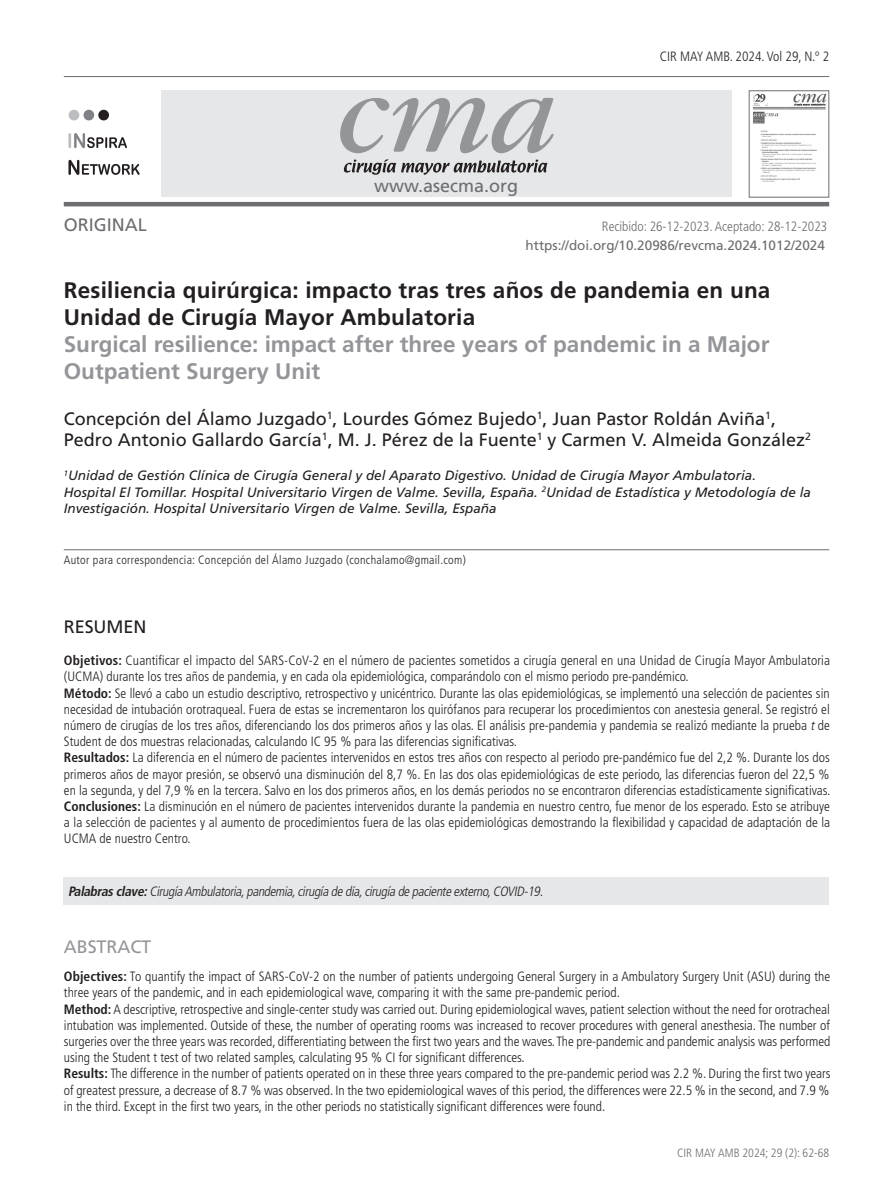
<style>
.page{position:relative;width:893px;height:1191px;background:#fff}
.page>*{position:absolute;margin:0;border:0;box-sizing:border-box;transform-origin:0 0}
._04_TIT1_portadilla{font:700 22.5px/27px "Frutiger";letter-spacing:.01em;color:#231f20}
._05_TIT1_ING_PORTADI{font:700 22.5px/27px "Frutiger";color:#939598}
._06_AUTORES{font:18px/21.6px "Frutiger";color:#231f20}
.t1{font:18px "Frutiger";color:#6c6d70}
.t2{font:18px "Frutiger";letter-spacing:-.005em;color:#939598}
._03_RESUMEN_ABSTRACT{font:300 condensed 13.5px/16.2px "Frutiger";color:#231f20;text-align:justify}
._07_INF_AUTORES{font:italic 13.5px/16.2px "Frutiger";color:#231f20}
._01_Palabra_clave{font:italic 300 condensed 13.5px "Frutiger";color:#231f20}
.t3{font:13.5px "Frutiger";color:#6c6d70}
.t4{font:300 condensed 13.5px "Frutiger";color:#6c6d70}
._07_INF_AUTORES-2{font:300 condensed 12px "Frutiger";letter-spacing:.025em;color:#231f20}
.t5{font:300 condensed 12px "Frutiger";color:#6c6d70}
.s1{font-weight:700}
.s2{font-style:italic}
</style>
<div class="page">
<div style="left:161px;top:91px;width:571px;height:106px;background:#e6e7e9"></div>
<hr style="left:64px;top:76px;width:765px;height:1px;background:#6c6d70">
<hr style="left:64px;top:202px;width:765px;height:4px;background:#6c6d70">
<svg style="left:340px;top:98px;width:213px;height:55px"></svg>
<svg style="left:344px;top:159px;width:203px;height:16px"></svg>
<img style="left:753px;top:93px;width:74px;height:89px">
<div style="left:749px;top:90px;width:80px;height:107px;border:1px solid #6c6d70"></div>
<svg style="left:68px;top:133px;width:59px;height:15px"></svg>
<svg style="left:68px;top:160px;width:72px;height:15px"></svg>
<div style="left:98px;top:110px;width:11px;height:10px;background:#231f20;border-radius:50%"></div>
<div style="left:83px;top:110px;width:11px;height:10px;background:#808285;border-radius:50%"></div>
<div style="left:69px;top:110px;width:10px;height:10px;background:#bcbdc0;border-radius:50%"></div>
<hr style="left:64px;top:549px;width:765px;height:1px;background:#6c6d70">
<div style="left:64px;top:877px;width:765px;height:27px;background:#e6e7e9"></div>
<h2 class="t1" style="left:374px;top:175px;width:146px">www.asecma.org</h2>
<p class="_03_RESUMEN_ABSTRACT" style="left:660px;top:48px;width:171px">CIR MAY AMB. 2024. Vol 29, N.º 2</p>
<p class="t1" style="left:64px;top:214px;width:84px">ORIGINAL</p>
<p class="t4" style="left:602px;top:219px;width:227px">Recibido: 26-12-2023. Aceptado: 28-12-2023</p>
<p class="t3" style="left:525px;top:237px;width:301px">https://doi.org/10.20986/revcma.2024.1012/2024</p>
<p class="_04_TIT1_portadilla" style="left:64px;top:276px;width:708px">Resiliencia quirúrgica: impacto tras tres años de pandemia en una<br>Unidad de Cirugía Mayor Ambulatoria</p>
<p class="_05_TIT1_ING_PORTADI" style="left:64px;top:330px;width:707px">Surgical resilience: impact after three years of pandemic in a Major<br>Outpatient Surgery Unit</p>
<p class="_06_AUTORES" style="left:64px;top:407px;width:749px">Concepción del Álamo Juzgado<sup>1</sup>, Lourdes Gómez Bujedo<sup>1</sup>, Juan Pastor Roldán Aviña<sup>1</sup>,<br>Pedro Antonio Gallardo García<sup>1</sup>, M. J. Pérez de la Fuente<sup>1</sup> y Carmen V. Almeida González<sup>2</sup></p>
<p class="_07_INF_AUTORES" style="left:64px;top:467px;width:749px"><sup>1</sup>Unidad de Gestión Clínica de Cirugía General y del Aparato Digestivo. Unidad de Cirugía Mayor Ambulatoria.<br>Hospital El Tomillar. Hospital Universitario Virgen de Valme. Sevilla, España. <sup>2</sup>Unidad de Estadística y Metodología de la<br>Investigación. Hospital Universitario Virgen de Valme. Sevilla, España</p>
<p class="_07_INF_AUTORES-2" style="left:64px;top:552px;width:403px">Autor para correspondencia: Concepción del Álamo Juzgado (conchalamo@gmail.com)</p>
<p class="_06_AUTORES" style="left:64px;top:616px;width:84px">RESUMEN</p>
<p class="_03_RESUMEN_ABSTRACT" style="left:64px;top:652px;width:768px"><span class="s1">Objetivos:</span> Cuantificar el impacto del SARS-CoV-2 en el número de pacientes sometidos a cirugía general en una Unidad de Cirugía Mayor Ambulatoria (UCMA) durante los tres años de pandemia, y en cada ola epidemiológica, comparándolo con el mismo periodo pre-pandémico.</p>
<p class="_03_RESUMEN_ABSTRACT" style="left:64px;top:685px;width:767px"><span class="s1">Método:</span> Se llevó a cabo un estudio descriptivo, retrospectivo y unicéntrico. Durante las olas epidemiológicas, se implementó una selección de pacientes sin necesidad de intubación orotraqueal. Fuera de estas se incrementaron los quirófanos para recuperar los procedimientos con anestesia general. Se registró el número de cirugías de los tres años, diferenciando los dos primeros años y las olas. El análisis pre-pandemia y pandemia se realizó mediante la prueba <span class="s2">t</span>de Student de dos muestras relacionadas, calculando IC 95 % para las diferencias significativas.</p>
<p class="_03_RESUMEN_ABSTRACT" style="left:64px;top:750px;width:768px"><span class="s1">Resultados:</span> La diferencia en el número de pacientes intervenidos en estos tres años con respecto al periodo pre-pandémico fue del 2,2 %. Durante los dos primeros años de mayor presión, se observó una disminución del 8,7 %. En las dos olas epidemiológicas de este periodo, las diferencias fueron del 22,5 % en la segunda, y del 7,9 % en la tercera. Salvo en los dos primeros años, en los demás periodos no se encontraron diferencias estadísticamente significativas.</p>
<p class="_03_RESUMEN_ABSTRACT" style="left:64px;top:798px;width:768px"><span class="s1">Conclusiones:</span> La disminución en el número de pacientes intervenidos durante la pandemia en nuestro centro, fue menor de los esperado. Esto se atribuye a la selección de pacientes y al aumento de procedimientos fuera de las olas epidemiológicas demostrando la flexibilidad y capacidad de adaptación de la UCMA de nuestro Centro.</p>
<p class="_01_Palabra_clave" style="left:68px;top:883px;width:479px"><span class="s1">Palabrasclave:</span>CirugíaAmbulatoria,pandemia,cirugíadedía,cirugíadepacienteexterno,COVID-19.</p>
<p class="t2" style="left:64px;top:936px;width:89px">ABSTRACT</p>
<p class="_03_RESUMEN_ABSTRACT" style="left:64px;top:968px;width:768px"><span class="s1">Objectives:</span> To quantify the impact of SARS-CoV-2 on the number of patients undergoing General Surgery in a Ambulatory Surgery Unit (ASU) during the three years of the pandemic, and in each epidemiological wave, comparing it with the same pre-pandemic period.</p>
<p class="_03_RESUMEN_ABSTRACT" style="left:64px;top:1001px;width:768px"><span class="s1">Method:</span> A descriptive, retrospective and single-center study was carried out. During epidemiological waves, patient selection without the need for orotracheal intubation was implemented. Outside of these, the number of operating rooms was increased to recover procedures with general anesthesia. The number of surgeries over the three years was recorded, differentiating between the first two years and the waves. The pre-pandemic and pandemic analysis was performed using the Student t test of two related samples, calculating 95 % CI for significant differences.</p>
<p class="_03_RESUMEN_ABSTRACT" style="left:64px;top:1066px;width:768px"><span class="s1">Results:</span> The difference in the number of patients operated on in these three years compared to the pre-pandemic period was 2.2 %. During the first two years of greatest pressure, a decrease of 8.7 % was observed. In the two epidemiological waves of this period, the differences were 22.5 % in the second, and 7.9 % in the third. Except in the first two years, in the other periods no statistically significant differences were found.</p>
<p class="t5" style="left:677px;top:1146px;width:154px">CIR MAY AMB 2024; 29 (2): 62-68</p>
</div>
